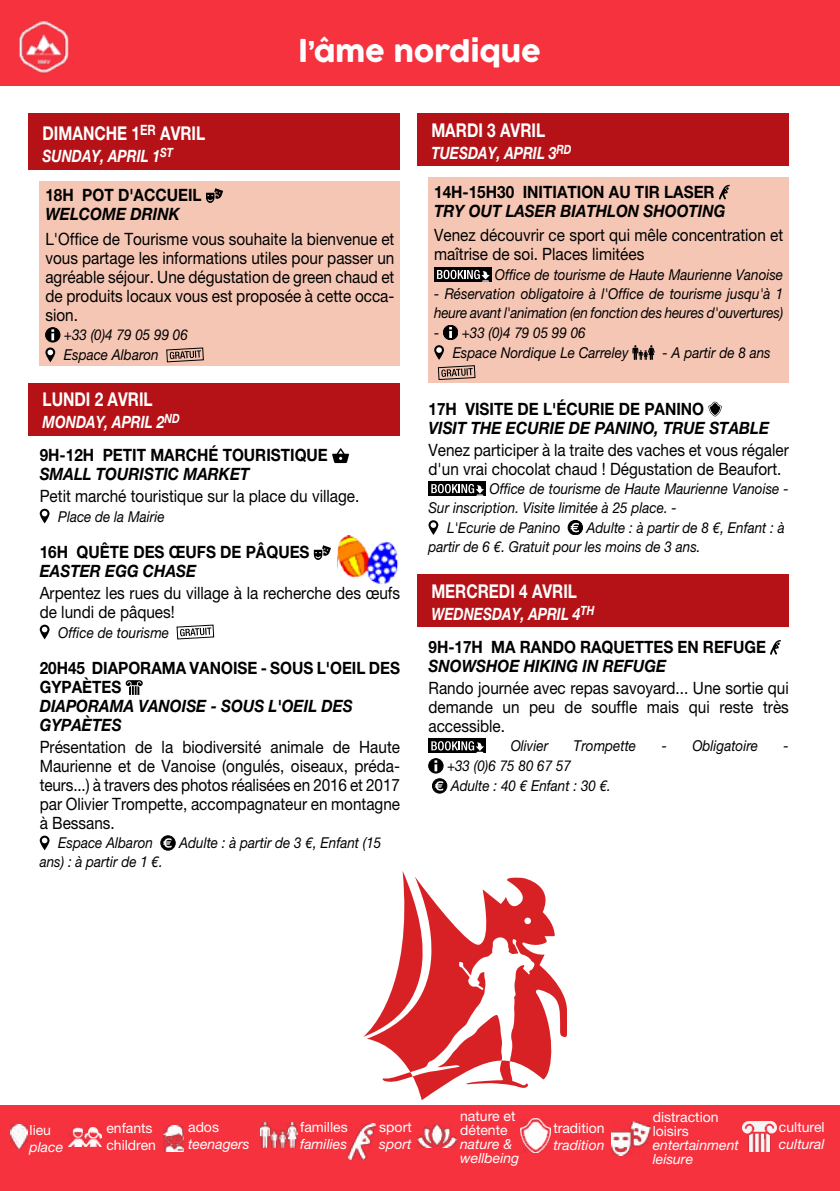
<style>
.page{position:relative;width:840px;height:1191px;background:#fff}
.page>*{position:absolute;margin:0;border:0;box-sizing:border-box;transform-origin:0 0}
.t1{font:28px "COCOGOOSE";color:#fff}
.t2{font:700 19px "Helvetica Neue";color:#fff;scale:.81 1}
.t3{font:17px/19px "Helvetica Neue";color:#000;text-align:justify;scale:.9 1}
.t4{font:700 17px/33.2px "Helvetica Neue";color:#000;scale:.9 1}
.t5{font:italic 700 17px/19px "Helvetica Neue";color:#000;scale:.9 1}
.t6{font:italic 700 17px "Helvetica Neue";color:#fff;scale:.81 1}
.t7{font:italic 15px/20px "Helvetica Neue";color:#000;scale:.9 1}
.t8{font:14px/14px "Helvetica Neue LT Std";color:#fff}
.t9{font:italic 14px/14px "Helvetica Neue LT Std";color:#fff}
.s1{font-style:italic;color:#fff}
</style>
<div class="page">
<div style="left:0;top:0;width:839px;height:85px;background:#f7323f"></div>
<img style="left:19px;top:21px;width:50px;height:53px">
<div style="left:0;top:1106px;width:839px;height:85px;background:#f7323f"></div>
<img style="left:611px;top:1121px;width:39px;height:34px">
<img style="left:11px;top:1124px;width:16px;height:25px">
<img style="left:417px;top:1124px;width:39px;height:23px">
<img style="left:68px;top:1127px;width:33px;height:19px">
<img style="left:164px;top:1125px;width:19px;height:26px">
<img style="left:260px;top:1123px;width:37px;height:24px">
<img style="left:348px;top:1123px;width:27px;height:36px">
<img style="left:520px;top:1118px;width:30px;height:34px">
<img style="left:742px;top:1122px;width:33px;height:29px">
<svg style="left:418px;top:882px;width:148px;height:218px"></svg>
<svg style="left:363px;top:871px;width:171px;height:217px"></svg>
<div style="left:28px;top:113px;width:372px;height:57px;background:#b51217"></div>
<div style="left:40px;top:181px;width:360px;height:184px;background:#f5c6b4"></div>
<svg style="left:206px;top:188px;width:17px;height:15px"></svg>
<div style="left:46px;top:328px;width:14px;height:14px;background:#000;border-radius:50%"></div>
<div style="left:45px;top:327px;width:15px;height:15px;border:1px solid #000;border-radius:50%"></div>
<svg style="left:51px;top:329px;width:3px;height:11px"></svg>
<svg style="left:45px;top:347px;width:10px;height:15px"></svg>
<svg style="left:166px;top:347px;width:38px;height:15px"></svg>
<div style="left:28px;top:382px;width:372px;height:53px;background:#b51217"></div>
<svg style="left:332px;top:448px;width:17px;height:15px"></svg>
<svg style="left:40px;top:509px;width:9px;height:14px"></svg>
<svg style="left:313px;top:545px;width:18px;height:15px"></svg>
<svg style="left:40px;top:624px;width:9px;height:15px"></svg>
<svg style="left:176px;top:624px;width:38px;height:15px"></svg>
<svg style="left:126px;top:680px;width:17px;height:15px"></svg>
<svg style="left:40px;top:835px;width:9px;height:15px"></svg>
<svg style="left:161px;top:835px;width:14px;height:15px"></svg>
<div style="left:160px;top:835px;width:15px;height:15px;border:1px solid #000;border-radius:50%"></div>
<svg style="left:163px;top:838px;width:8px;height:9px"></svg>
<div style="left:417px;top:113px;width:371px;height:53px;background:#b51217"></div>
<div style="left:428px;top:178px;width:360px;height:205px;background:#f5c6b4"></div>
<svg style="left:719px;top:185px;width:10px;height:14px"></svg>
<div style="left:434px;top:267px;width:57px;height:15px;background:#000"></div>
<svg style="left:437px;top:270px;width:52px;height:12px"></svg>
<div style="left:443px;top:325px;width:14px;height:15px;background:#000;border-radius:50%"></div>
<div style="left:443px;top:325px;width:14px;height:15px;border:1px solid #000;border-radius:50%"></div>
<svg style="left:449px;top:327px;width:2px;height:11px"></svg>
<svg style="left:632px;top:345px;width:22px;height:15px"></svg>
<svg style="left:434px;top:345px;width:41px;height:35px"></svg>
<svg style="left:708px;top:402px;width:13px;height:14px"></svg>
<div style="left:428px;top:481px;width:57px;height:15px;background:#000"></div>
<svg style="left:431px;top:484px;width:53px;height:12px"></svg>
<svg style="left:428px;top:520px;width:10px;height:15px"></svg>
<svg style="left:567px;top:520px;width:15px;height:15px"></svg>
<div style="left:567px;top:520px;width:15px;height:15px;border:1px solid #000;border-radius:50%"></div>
<svg style="left:570px;top:523px;width:8px;height:9px"></svg>
<div style="left:417px;top:574px;width:371px;height:53px;background:#b51217"></div>
<svg style="left:770px;top:640px;width:10px;height:15px"></svg>
<div style="left:428px;top:738px;width:57px;height:15px;background:#000"></div>
<svg style="left:431px;top:741px;width:53px;height:12px"></svg>
<div style="left:428px;top:758px;width:15px;height:15px;background:#000;border-radius:50%"></div>
<div style="left:428px;top:758px;width:15px;height:15px;border:1px solid #000;border-radius:50%"></div>
<svg style="left:434px;top:760px;width:3px;height:11px"></svg>
<svg style="left:432px;top:778px;width:14px;height:15px"></svg>
<div style="left:432px;top:778px;width:15px;height:15px;border:1px solid #000;border-radius:50%"></div>
<svg style="left:434px;top:781px;width:9px;height:9px"></svg>
<img style="left:337px;top:536px;width:61px;height:48px">
<h1 class="t1" style="left:299px;top:31px;width:243px">l’âme nordique</h1>
<p class="t2" style="left:43px;top:122px;width:202px">DIMANCHE 1<sup>ER</sup> AVRIL</p>
<p class="t6" style="left:43px;top:146px;width:163px">SUNDAY, APRIL 1<sup>ST</sup></p>
<p class="t4" style="left:45px;top:178px;width:175px">18H POT D'ACCUEIL</p>
<p class="t5" style="left:45px;top:204px;width:151px">WELCOME DRINK</p>
<p class="t3" style="left:45px;top:229px;width:389px">L'Office de Tourisme vous souhaite la bienvenue et vous partage les informations utiles pour passer un agréable séjour. Une dégustation de green chaud et de produits locaux vous est proposée à cette occa&shy;sion.</p>
<p class="t7" style="left:64px;top:325px;width:139px">+33 (0)4 79 05 99 06<br>Espace Albaron</p>
<p class="t2" style="left:43px;top:387px;width:137px">LUNDI 2 AVRIL</p>
<p class="t4" style="left:40px;top:405px;width:321px"><span class="s1">MONDAY, APRIL 2</span><sup>ND<br></sup>9H-12H PETIT MARCHÉ TOURISTIQUE</p>
<p class="t5" style="left:40px;top:464px;width:234px">SMALL TOURISTIC MARKET</p>
<p class="t3" style="left:40px;top:486px;width:356px">Petit marché touristique sur la place du village.</p>
<p class="t7" style="left:58px;top:506px;width:120px">Place de la Mairie</p>
<p class="t4" style="left:40px;top:535px;width:301px">16H QUÊTE DES ŒUFS DE PÂQUES</p>
<p class="t5" style="left:40px;top:561px;width:175px">EASTER EGG CHASE</p>
<p class="t3" style="left:40px;top:583px;width:401px">Arpentez les rues du village à la recherche des œufs de lundi de pâques!</p>
<p class="t7" style="left:58px;top:622px;width:125px">Office de tourisme</p>
<p class="t4" style="left:40px;top:658px;width:401px;line-height:19px">20H45 DIAPORAMA VANOISE - SOUS L'OEIL DES<br>GYPAÈTES</p>
<p class="t5" style="left:40px;top:696px;width:349px">DIAPORAMA VANOISE - SOUS L'OEIL DES<br>GYPAÈTES</p>
<p class="t3" style="left:40px;top:737px;width:401px">Présentation de la biodiversité animale de Haute Maurienne et de Vanoise (ongulés, oiseaux, préda&shy;teurs...) à travers des photos réalisées en 2016 et 2017 par Olivier Trompette, accompagnateur en montagne à Bessans.</p>
<p class="t7" style="left:58px;top:833px;width:107px">Espace Albaron</p>
<p class="t7" style="left:179px;top:833px;width:226px">Adulte : à partir de 3 €, Enfant (15</p>
<p class="t7" style="left:40px;top:852px;width:138px">ans) : à partir de 1 €.</p>
<p class="t2" style="left:431px;top:118px;width:142px">MARDI 3 AVRIL</p>
<p class="t6" style="left:431px;top:142px;width:174px">TUESDAY, APRIL 3<sup>RD</sup></p>
<p class="t4" style="left:434px;top:175px;width:313px">14H-15H30 INITIATION AU TIR LASER</p>
<p class="t5" style="left:434px;top:201px;width:325px">TRY OUT LASER BIATHLON SHOOTING</p>
<p class="t3" style="left:434px;top:226px;width:389px">Venez découvrir ce sport qui mêle concentration et maîtrise de soi. Places limitées</p>
<p class="t7" style="left:494px;top:264px;width:322px">Office de tourisme de Haute Maurienne Vanoise</p>
<p class="t7" style="left:434px;top:284px;width:389px;line-height:19px">- Réservation obligatoire à l'Office de tourisme jusqu'à 1 heure avant l'animation (en fonction des heures d'ouvertures)</p>
<p class="t7" style="left:452px;top:322px;width:197px;text-indent:-18px">- +33 (0)4 79 05 99 06<br>Espace Nordique Le Carreley</p>
<p class="t7" style="left:662px;top:342px;width:122px">- A partir de 8 ans</p>
<p class="t4" style="left:428px;top:391px;width:307px">17H VISITE DE L'ÉCURIE DE PANINO</p>
<p class="t5" style="left:428px;top:418px;width:380px">VISIT THE ECURIE DE PANINO, TRUE STABLE</p>
<p class="t3" style="left:428px;top:440px;width:401px">Venez participer à la traite des vaches et vous régaler d'un vrai chocolat chaud ! Dégustation de Beaufort.</p>
<p class="t7" style="left:489px;top:478px;width:334px">Office de tourisme de Haute Maurienne Vanoise -</p>
<p class="t7" style="left:428px;top:497px;width:277px">Sur inscription. Visite limitée à 25 place. -</p>
<p class="t7" style="left:447px;top:517px;width:127px">L'Ecurie de Panino</p>
<p class="t7" style="left:428px;top:518px;width:397px;line-height:19px;text-indent:158px">Adulte : à partir de 8 €, Enfant : à partir de 6 €. Gratuit pour les moins de 3 ans.</p>
<p class="t2" style="left:431px;top:579px;width:181px">MERCREDI 4 AVRIL</p>
<p class="t4" style="left:428px;top:596px;width:376px"><span class="s1">WEDNESDAY, APRIL 4</span><sup>TH<br></sup>9H-17H MA RANDO RAQUETTES EN REFUGE</p>
<p class="t5" style="left:428px;top:656px;width:265px">SNOWSHOE HIKING IN REFUGE</p>
<p class="t3" style="left:428px;top:678px;width:401px">Rando journée avec repas savoyard... Une sortie qui demande un peu de souffle mais qui reste très accessible.</p>
<p class="t7" style="left:510px;top:735px;width:43px">Olivier</p>
<p class="t7" style="left:573px;top:735px;width:71px">Trompette</p>
<p class="t7" style="left:661px;top:735px;width:109px">- Obligatoire</p>
<p class="t7" style="left:783px;top:735px;width:7px">-</p>
<p class="t7" style="left:447px;top:755px;width:184px">+33 (0)6 75 80 67 57<br>Adulte : 40 € Enfant : 30 €.</p>
<p class="t8" style="left:30px;top:1123px;width:23px">lieu</p>
<p class="t9" style="left:30px;top:1139px;width:35px">place</p>
<p class="t8" style="left:106px;top:1119px;width:51px;line-height:16.8px">enfants children</p>
<p class="t8" style="left:188px;top:1119px;width:32px">ados</p>
<p class="t9" style="left:188px;top:1136px;width:63px">teenagers</p>
<p class="t8" style="left:300px;top:1119px;width:49px">familles</p>
<p class="t9" style="left:300px;top:1136px;width:48px">families</p>
<p class="t8" style="left:379px;top:1119px;width:34px">sport</p>
<p class="t9" style="left:379px;top:1136px;width:34px">sport</p>
<p class="t8" style="left:460px;top:1108px;width:57px">nature et détente</p>
<p class="t9" style="left:460px;top:1136px;width:61px">nature &amp; wellbeing</p>
<p class="t8" style="left:553px;top:1120px;width:53px">tradition</p>
<p class="t9" style="left:553px;top:1137px;width:53px">tradition</p>
<p class="t8" style="left:652px;top:1109px;width:67px">distraction loisirs</p>
<p class="t9" style="left:652px;top:1137px;width:88px">entertainment leisure</p>
<p class="t8" style="left:778px;top:1119px;width:47px">culturel</p>
<p class="t9" style="left:778px;top:1136px;width:47px">cultural</p>
</div>
